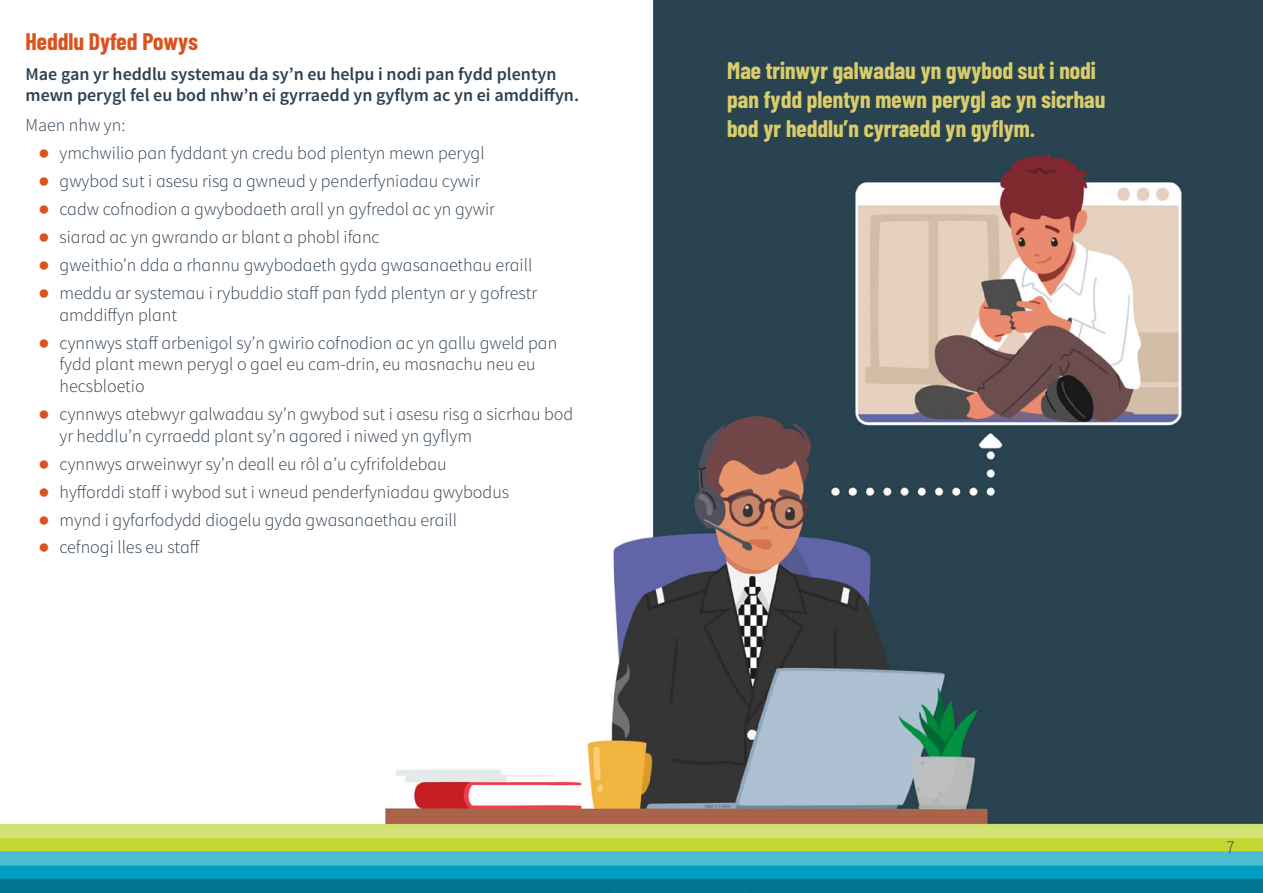
<style>
.page{position:relative;width:1263px;height:893px;background:#fff}
.page>*{position:absolute;margin:0;border:0;box-sizing:border-box;transform-origin:0 0}
.t1{font:700 24px/28.8px "Barlow Condensed";color:#d9cc6b}
.t2{font:700 24px "Barlow Condensed";color:#db521f}
.t3{font:300 18px/21.6px "Source Sans Pro";color:#2e404f}
.t4{font:600 18px/21.6px "Source Sans Pro";color:#2e404f}
.s1{font-family:"Arial";font-weight:700;font-size:19.5px;color:#db521f}
</style>
<div class="page">
<img style="left:0;top:0;width:1263px;height:893px">
<p class="t2" style="left:26px;top:24px;width:174px">Heddlu Dyfed Powys</p>
<p class="t4" style="left:26px;top:63px;width:555px">Mae gan yr heddlu systemau da sy’n eu helpu i nodi pan fydd plentyn mewn perygl fel eu bod nhw’n ei gyrraedd yn gyflym ac yn ei amddiffyn.</p>
<p class="t3" style="left:26px;top:115px;width:101px">Maen nhw yn:</p>
<p class="t3" style="left:38px;top:143px;width:448px"><span class="s1">●</span> ymchwilio pan fyddant yn credu bod plentyn mewn perygl</p>
<p class="t3" style="left:38px;top:171px;width:443px"><span class="s1">●</span> gwybod sut i asesu risg a gwneud y penderfyniadau cywir</p>
<p class="t3" style="left:38px;top:199px;width:458px"><span class="s1">●</span> cadw cofnodion a gwybodaeth arall yn gyfredol ac yn gywir</p>
<p class="t3" style="left:38px;top:227px;width:343px"><span class="s1">●</span> siarad ac yn gwrando ar blant a phobl ifanc</p>
<p class="t3" style="left:38px;top:255px;width:495px"><span class="s1">●</span> gweithio’n dda a rhannu gwybodaeth gyda gwasanaethau eraill</p>
<p class="t3" style="left:60px;top:283px;width:479px;text-indent:-21px"><span class="s1">●</span> meddu ar systemau i rybuddio staff pan fydd plentyn ar y gofrestr amddiffyn plant</p>
<p class="t3" style="left:60px;top:332px;width:499px;text-indent:-21px"><span class="s1">●</span> cynnwys staff arbenigol sy’n gwirio cofnodion ac yn gallu gweld pan fydd plant mewn perygl o gael eu cam-drin, eu masnachu neu eu hecsbloetio</p>
<p class="t3" style="left:60px;top:403px;width:515px;text-indent:-21px"><span class="s1">●</span> cynnwys atebwyr galwadau sy’n gwybod sut i asesu risg a sicrhau bod yr heddlu’n cyrraedd plant sy’n agored i niwed yn gyflym</p>
<p class="t3" style="left:38px;top:453px;width:410px"><span class="s1">●</span> cynnwys arweinwyr sy’n deall eu rôl a’u cyfrifoldebau</p>
<p class="t3" style="left:38px;top:481px;width:472px"><span class="s1">●</span> hyfforddi staff i wybod sut i wneud penderfyniadau gwybodus</p>
<p class="t3" style="left:38px;top:509px;width:420px"><span class="s1">●</span> mynd i gyfarfodydd diogelu gyda gwasanaethau eraill</p>
<p class="t3" style="left:38px;top:537px;width:163px"><span class="s1">●</span> cefnogi lles eu staff</p>
<p class="t1" style="left:727px;top:55px;width:380px">Mae trinwyr galwadau yn gwybod sut i nodi pan fydd plentyn mewn perygl ac yn sicrhau bod yr heddlu’n cyrraedd yn gyflym.</p>
<p class="t3" style="left:1226px;top:836px;width:10px">7</p>
</div>
